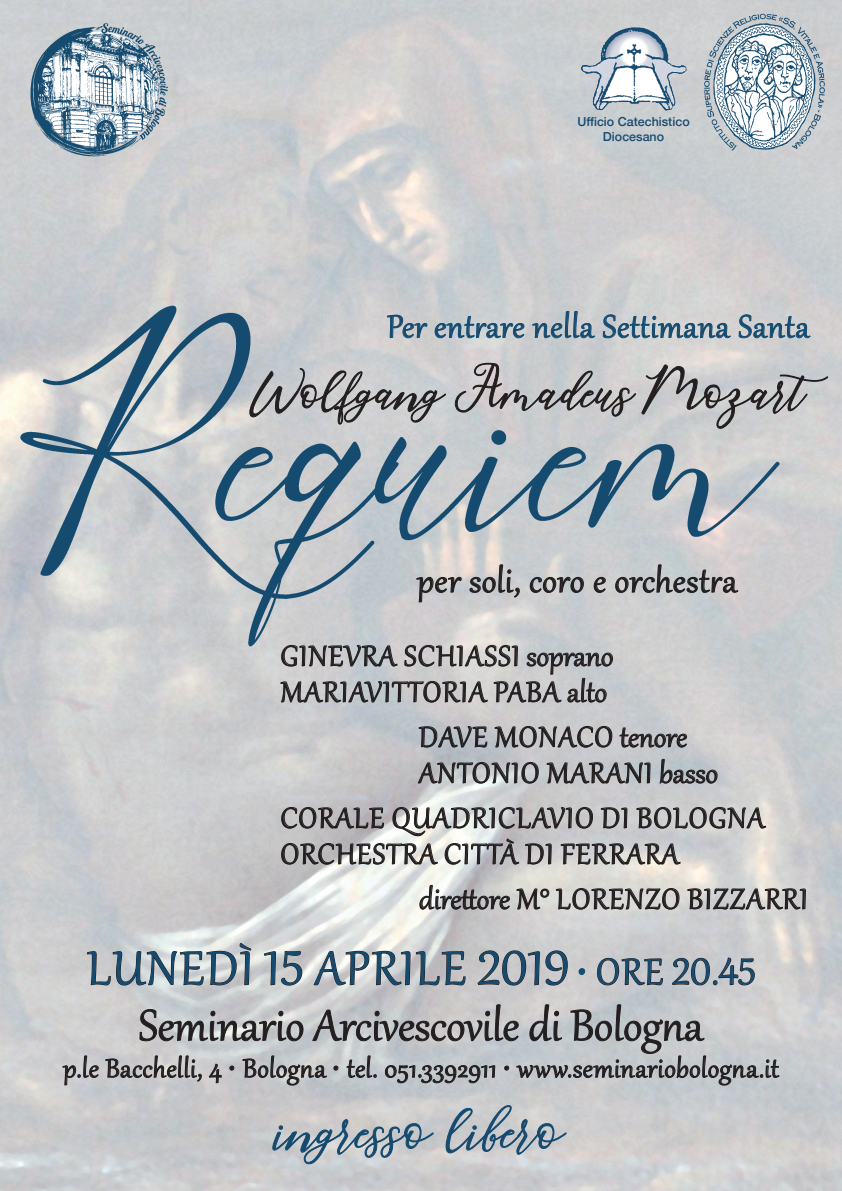
<style>
.page{position:relative;width:842px;height:1191px;background:#fff}
.page>*{position:absolute;margin:0;border:0;box-sizing:border-box;transform-origin:0 0}
.t1{font:76.5px "Rembrants";color:#164b70}
.t2{font:70.7px "Rembrants";color:#231f20}
.t3{font:58px "Gabriola";letter-spacing:.04em;color:#164b70}
.t4{font:53.4px "Gabriola";color:#231f20}
.t5{font:40.9px "Gabriola";letter-spacing:.015em;color:#231f20}
.t6{font:39px "Gabriola";letter-spacing:.02em;color:#164b70}
.t7{font:35px/36px "Gabriola";letter-spacing:.04em;color:#231f20}
.t8{font:35px/36px "Gabriola";letter-spacing:.02em;color:#231f20}
.t9{font:35px "Gabriola";color:#231f20}
.t10{font:32px "Gabriola";letter-spacing:.02em;color:#231f20}
.t11{font:500 12.4px/14.9px "Helvetica Neue";color:#164b70;text-align:center}
.s1{font-size:45px}
</style>
<div class="page">
<img style="left:0;top:0;width:842px;height:1191px">
<img style="left:695px;top:10px;width:139px;height:147px">
<svg style="left:63px;top:1055px;width:36px;height:30px"></svg>
<svg style="left:105px;top:1004px;width:674px;height:81px;background:#b3b5b7"></svg>
<svg style="left:86px;top:913px;width:166px;height:73px;background:#c0c3c4"></svg>
<svg style="left:263px;top:950px;width:40px;height:36px"></svg>
<svg style="left:313px;top:950px;width:153px;height:36px;background:#b2b1b2"></svg>
<svg style="left:477px;top:949px;width:91px;height:37px;background:#aaa8aa"></svg>
<svg style="left:578px;top:968px;width:7px;height:7px"></svg>
<svg style="left:596px;top:957px;width:68px;height:29px;background:#a1a0a3"></svg>
<svg style="left:671px;top:956px;width:84px;height:30px;background:#a3a4a7"></svg>
<svg style="left:794px;top:362px;width:34px;height:67px;background:#c2c4c5"></svg>
<img style="left:0;top:290px;width:794px;height:378px">
<svg style="left:272px;top:1118px;width:162px;height:46px;background:#afb8be"></svg>
<svg style="left:445px;top:1104px;width:122px;height:51px;background:#b0b7be"></svg>
<img style="left:26px;top:17px;width:147px;height:145px">
<img style="left:587px;top:27px;width:46px;height:38px">
<svg style="left:386px;top:314px;width:42px;height:25px"></svg>
<svg style="left:434px;top:307px;width:91px;height:32px;background:#abb8c0"></svg>
<svg style="left:532px;top:310px;width:64px;height:29px;background:#a5b2bb"></svg>
<svg style="left:602px;top:296px;width:129px;height:43px;background:#b8bfc4"></svg>
<svg style="left:738px;top:307px;width:73px;height:32px;background:#adb6be"></svg>
<svg style="left:280px;top:645px;width:333px;height:57px;background:#ababad"></svg>
<svg style="left:419px;top:726px;width:68px;height:21px"></svg>
<svg style="left:495px;top:726px;width:117px;height:21px;background:#9b9a9d"></svg>
<svg style="left:619px;top:722px;width:68px;height:25px;background:#a2a3a6"></svg>
<svg style="left:418px;top:762px;width:121px;height:21px;background:#9a9c9f"></svg>
<svg style="left:547px;top:762px;width:103px;height:21px;background:#949599"></svg>
<svg style="left:659px;top:759px;width:59px;height:24px"></svg>
<svg style="left:281px;top:807px;width:485px;height:57px;background:#b2b1b2"></svg>
<svg style="left:419px;top:877px;width:91px;height:37px;background:#b5b5b5"></svg>
<svg style="left:516px;top:888px;width:33px;height:21px"></svg>
<svg style="left:556px;top:888px;width:123px;height:21px;background:#a5a3a2"></svg>
<svg style="left:687px;top:888px;width:119px;height:21px;background:#9f9d9d"></svg>
<p class="t11" style="left:577px;top:113px;width:114px">Ufficio Catechistico<br>Diocesano</p>
<p class="t6" style="left:387px;top:301px;width:424px">Per entrare nella Settimana Santa</p>
<h2 class="t2" style="left:249px;top:359px;width:558px">Wolfgang Amadeus Mozart</h2>
<p class="t5" style="left:417px;top:554px;width:321px">per soli, coro e orchestra</p>
<p class="t7" style="left:281px;top:635px;width:334px">GINEVRA SCHIASSI soprano<br>MARI AVITTORI A PABA alto</p>
<p class="t7" style="left:280px;top:716px;width:80px">D</p>
<p class="t8" style="left:419px;top:716px;width:270px;text-indent:20px">AVE MON ACO tenore<br>ANTONIO</p>
<p class="t9" style="left:547px;top:750px;width:173px">MARANI basso</p>
<p class="t7" style="left:281px;top:797px;width:235px">c oral e quadriclav</p>
<p class="t7" style="left:281px;top:797px;width:486px;text-indent:285px">io DI BOLOGNA orchestra c ittà di ferrara</p>
<p class="t7" style="left:419px;top:878px;width:390px">direttore M° Lorenzo Bizzarri</p>
<h3 class="t3" style="left:87px;top:930px;width:670px">Lunedì 15 Aprile 2019 <span class="s1">• ore 20.45</span></h3>
<h3 class="t4" style="left:139px;top:990px;width:566px">Seminario Arcivescovile di Bologna</h3>
<p class="t10" style="left:63px;top:1047px;width:717px">p.le Bacchelli, 4 • Bologna • tel. 051.3392911 • www.seminariobologna.it</p>
<h1 class="t1" style="left:278px;top:1095px;width:288px">ingresso libero</h1>
</div>
